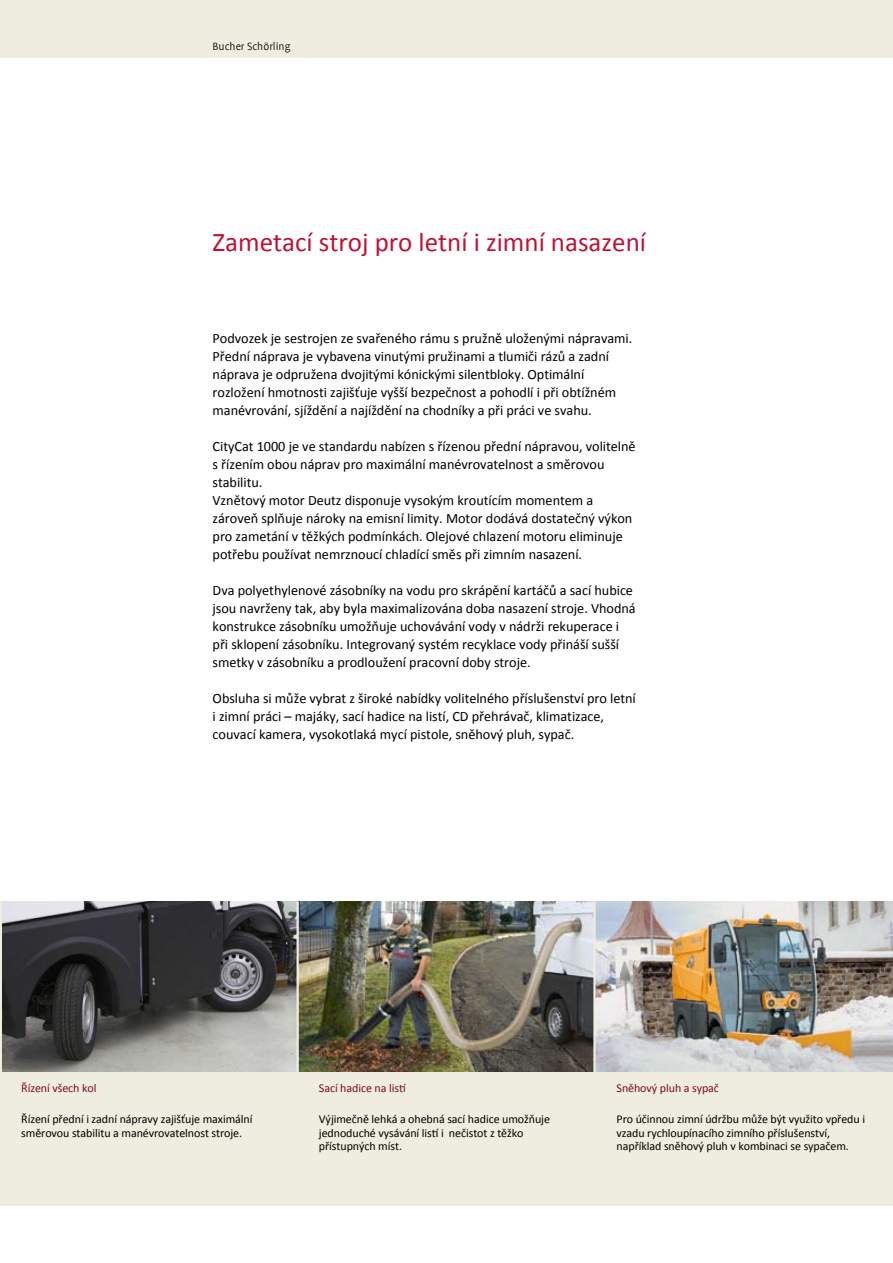
<style>
.page{position:relative;width:893px;height:1263px;background:#fff}
.page>*{position:absolute;margin:0;border:0;box-sizing:border-box;transform-origin:0 0}
.t1{font:27px "Calibri";color:#be1237}
.t2{font:14.25px/18px "Calibri";letter-spacing:-.005em;color:#000}
.t3{font:12px/13.5px "Calibri";letter-spacing:-.005em;color:#000}
.t4{font:12px "Calibri";letter-spacing:-.005em;color:#7e0b1f}
.t5{font:300 12px "Bucher Profile";color:#000}
</style>
<div class="page">
<div style="left:0;top:901px;width:893px;height:304px;background:#efede0"></div>
<div style="left:0;top:0;width:893px;height:57px;background:#efede0"></div>
<img style="left:2px;top:901px;width:891px;height:170px">
<hr style="left:593px;top:901px;width:3px;height:207px;background:#efede0">
<hr style="left:297px;top:901px;width:2px;height:207px;background:#efede0">
<p class="t5" style="left:213px;top:40px;width:79px">Bucher Schörling</p>
<h1 class="t1" style="left:213px;top:225px;width:435px">Zametací stroj pro letní i zimní nasazení</h1>
<p class="t2" style="left:213px;top:329px;width:421px">Podvozek je sestrojen ze svařeného rámu s pružně uloženými nápravami.<br>Přední náprava je vybavena vinutými pružinami a tlumiči rázů a zadní náprava je odpružena dvojitými kónickými silentbloky. Optimální rozložení hmotnosti zajišťuje vyšší bezpečnost a pohodlí i při obtížném manévrování, sjíždění a najíždění na chodníky a při práci ve svahu.</p>
<p class="t2" style="left:213px;top:437px;width:425px">CityCat 1000 je ve standardu nabízen s řízenou přední nápravou, volitelně s řízením obou náprav pro maximální manévrovatelnost a směrovou stabilitu.<br>Vznětový motor Deutz disponuje vysokým kroutícím momentem a zároveň splňuje nároky na emisní limity. Motor dodává dostatečný výkon pro zametání v těžkých podmínkách. Olejové chlazení motoru eliminuje potřebu používat nemrznoucí chladící směs při zimním nasazení.</p>
<p class="t2" style="left:213px;top:581px;width:425px">Dva polyethylenové zásobníky na vodu pro skrápění kartáčů a sací hubice jsou navrženy tak, aby byla maximalizována doba nasazení stroje. Vhodná konstrukce zásobníku umožňuje uchovávání vody v nádrži rekuperace i při sklopení zásobníku. Integrovaný systém recyklace vody přináší sušší smetky v zásobníku a prodloužení pracovní doby stroje.</p>
<p class="t2" style="left:213px;top:689px;width:425px">Obsluha si může vybrat z široké nabídky volitelného příslušenství pro letní i zimní práci – majáky, sací hadice na listí, CD přehrávač, klimatizace, couvací kamera, vysokotlaká mycí pistole, sněhový pluh, sypač.</p>
<p class="t4" style="left:21px;top:1080px;width:77px">Řízení všech kol</p>
<p class="t4" style="left:319px;top:1080px;width:88px">Sací hadice na listí</p>
<p class="t4" style="left:617px;top:1080px;width:104px">Sněhový pluh a sypač</p>
<p class="t3" style="left:21px;top:1112px;width:233px">Řízení přední i zadní nápravy zajišťuje maximální směrovou stabilitu a manévrovatelnost stroje.</p>
<p class="t3" style="left:319px;top:1112px;width:233px">Výjimečně lehká a ohebná sací hadice umožňuje jednoduché vysávání listí i nečistot z těžko přístupných míst.</p>
<p class="t3" style="left:617px;top:1112px;width:250px">Pro účinnou zimní údržbu může být využito vpředu i vzadu rychloupínacího zimního příslušenství, například sněhový pluh v kombinaci se sypačem.</p>
</div>
